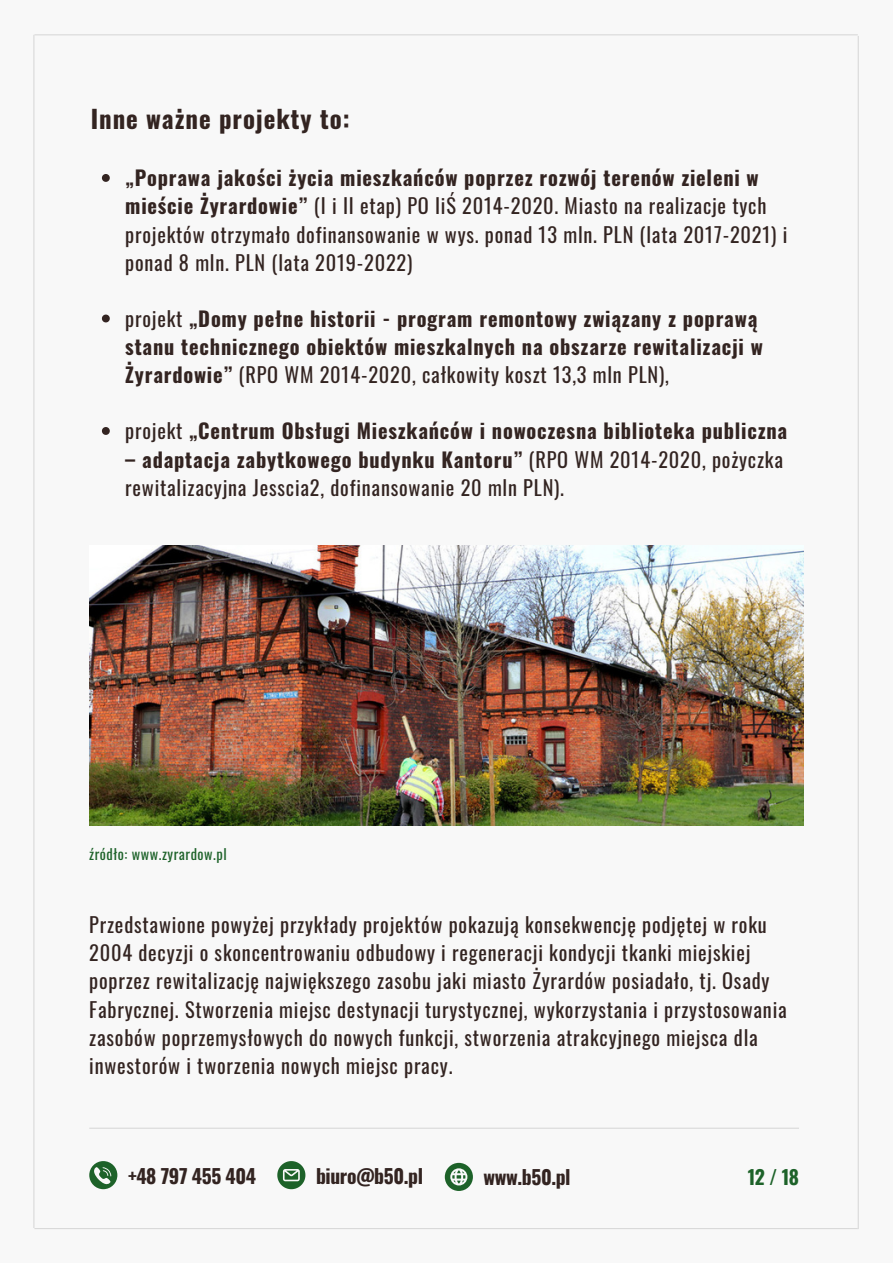
<style>
.page{position:relative;width:893px;height:1264px;background:#fff}
.page>*{position:absolute;margin:0;border:0;box-sizing:border-box;transform-origin:0 0}
.t1{font:700 24.9px "Oswald";letter-spacing:.04em;color:#332421}
.t2{font:20.4px/28px "Oswald";letter-spacing:.04em;color:#332421}
.t3{font:700 20.4px/28px "Oswald";letter-spacing:.04em;color:#332421}
.t4{font:700 19.65px "Oswald";letter-spacing:-.02em;color:#332421}
.t5{font:700 19.65px "Oswald";color:#1d6229}
.t6{font:14.4px "Oswald";letter-spacing:.04em;color:#1d6229}
.s1{font-weight:700}
.s2{font-weight:400}
</style>
<div class="page">
<div style="left:0;top:0;width:892px;height:1262px;background:#f8f8f8"></div>
<hr style="left:34px;top:1227px;width:823px;height:2px;background:#d9d9d9">
<hr style="left:34px;top:34px;width:823px;height:1px;background:#d9d9d9">
<hr style="left:857px;top:36px;width:1px;height:1193px;background:#d9d9d9">
<hr style="left:33px;top:35px;width:1px;height:1192px;background:#d9d9d9">
<svg style="left:89px;top:1161px;width:28px;height:28px"></svg>
<svg style="left:445px;top:1162px;width:28px;height:28px"></svg>
<svg style="left:277px;top:1161px;width:28px;height:28px"></svg>
<hr style="left:89px;top:1127px;width:710px;height:1px;background:#d9d9d9">
<svg style="left:102px;top:174px;width:8px;height:8px"></svg>
<svg style="left:102px;top:314px;width:8px;height:8px"></svg>
<svg style="left:102px;top:427px;width:8px;height:8px"></svg>
<img style="left:89px;top:546px;width:714px;height:279px">
<p class="t1" style="left:91px;top:99px;width:260px">Inne ważne projekty to:</p>
<p class="t2" style="left:125px;top:163px;width:663px"><span class="s1">„Poprawa jakości życia mieszkańców poprzez rozwój terenów zieleni w mieście Żyrardowie”</span> (I i II etap) PO IiŚ 2014-2020. Miasto na realizacje tych projektów otrzymało dofinansowanie w wys. ponad 13 mln. PLN (lata 2017-2021) i ponad 8 mln. PLN (lata 2019-2022)</p>
<p class="t3" style="left:125px;top:304px;width:639px"><span class="s2">projekt</span> „Domy pełne historii - program remontowy związany z poprawą stanu technicznego obiektów mieszkalnych na obszarze rewitalizacji w<br>Żyrardowie” <span class="s2">(RPO WM 2014-2020, całkowity koszt 13,3 mln PLN),</span></p>
<p class="t3" style="left:125px;top:416px;width:663px"><span class="s2">projekt</span> „Centrum Obsługi Mieszkańców i nowoczesna biblioteka publiczna</p>
<p class="t2" style="left:125px;top:444px;width:659px"><span class="s1">– adaptacja zabytkowego budynku Kantoru”</span> (RPO WM 2014-2020, pożyczka rewitalizacyjna Jesscia2, dofinansowanie 20 mln PLN).</p>
<p class="t6" style="left:89px;top:843px;width:139px">źródło: www.zyrardow.pl</p>
<p class="t2" style="left:89px;top:910px;width:699px">Przedstawione powyżej przykłady projektów pokazują konsekwencję podjętej w roku 2004 decyzji o skoncentrowaniu odbudowy i regeneracji kondycji tkanki miejskiej poprzez rewitalizację największego zasobu jaki miasto Żyrardów posiadało, tj. Osady Fabrycznej. Stworzenia miejsc destynacji turystycznej, wykorzystania i przystosowania zasobów poprzemysłowych do nowych funkcji, stworzenia atrakcyjnego miejsca dla inwestorów i tworzenia nowych miejsc pracy.</p>
<p class="t4" style="left:128px;top:1160px;width:130px">+48 797 455 404</p>
<p class="t4" style="left:316px;top:1160px;width:108px">biuro@b50.pl</p>
<p class="t4" style="left:483px;top:1161px;width:89px">www.b50.pl</p>
<p class="t5" style="left:747px;top:1161px;width:53px">12 / 18</p>
</div>
